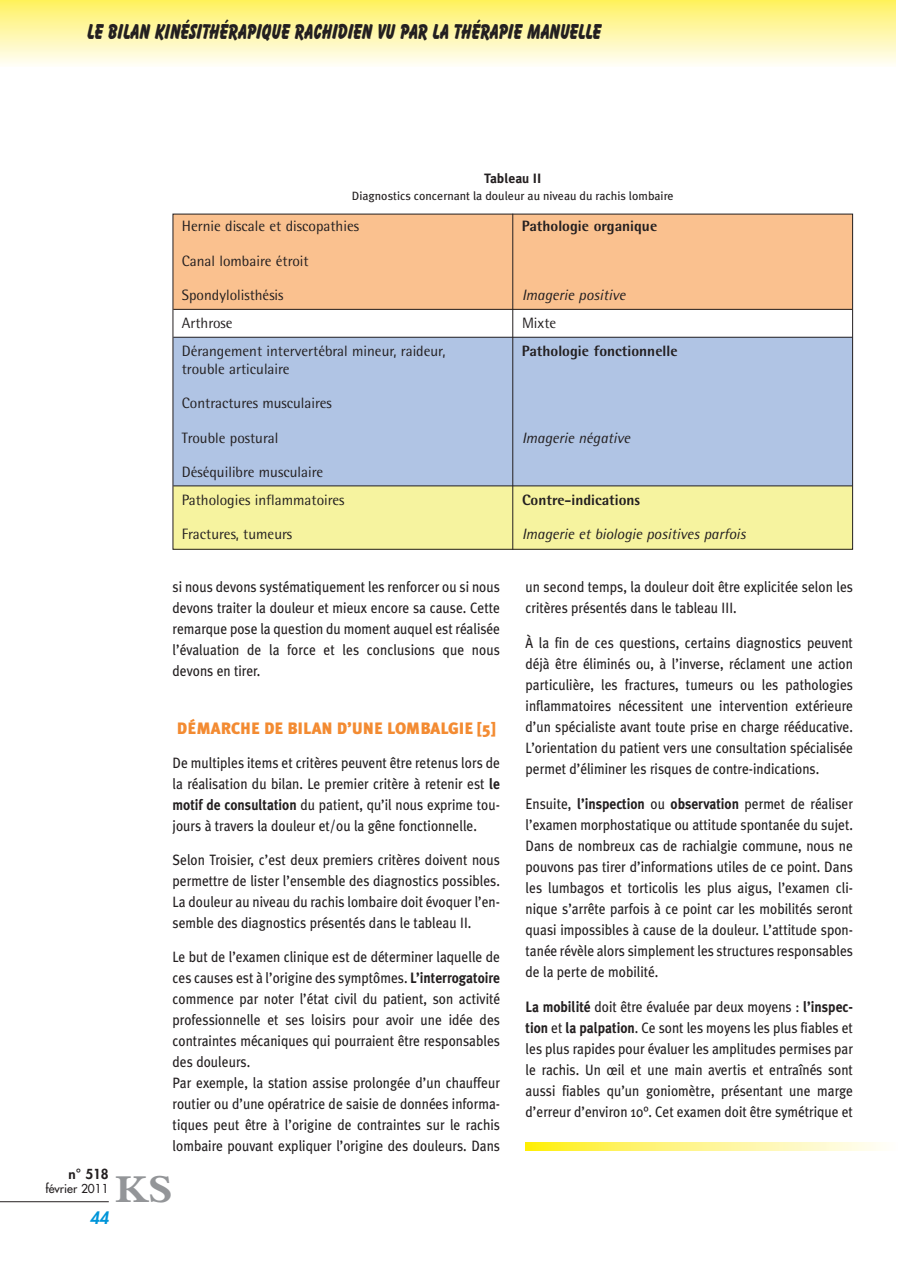
<style>
.page{position:relative;width:898px;height:1268px;background:#fff}
.page>*{position:absolute;margin:0;border:0;box-sizing:border-box;transform-origin:0 0}
.t1{font:700 41.25px "Bembo";color:#939598;scale:1.1 1}
.t2{font:800 22.5px "Balloon D";color:#231f20;scale:.8 1}
.t3{font:900 16.5px "Meta Plus";color:#f38b32}
.t4{font:italic 800 16.5px "Futura";color:#0095d9}
.t5{font:15px/21px "Meta Plus";color:#231f20;text-align:justify;scale:.9 1}
.t6{font:15px/27.9px "Rotis Semi Sans";color:#231f20}
.t7{font:italic 15px "Rotis Semi Sans";color:#231f20}
.t8{font:800 15px "Rotis Semi Sans";color:#231f20}
.t9{font:700 13.5px "Meta Plus";color:#231f20}
.t10{font:800 13.5px "Futura";color:#231f20}
.t11{font:12px "Meta Plus";color:#231f20}
.t12{font:12px "Futura";color:#231f20}
.s1{font-weight:700}
</style>
<div class="page">
<hr style="left:0;top:1201px;width:109px;height:1px;background:#231f20">
<div style="left:0;top:0;width:895px;height:66px;background:linear-gradient(to bottom,#fff160,#fffdf5)"></div>
<svg style="left:525px;top:1142px;width:356px;height:9px;background:#fef58c"></svg>
<div style="left:173px;top:337px;width:679px;height:150px;background:#b0c4e4"></div>
<div style="left:173px;top:486px;width:680px;height:63px;background:#f6f39f"></div>
<div style="left:173px;top:214px;width:679px;height:95px;background:#fac18f"></div>
<hr style="left:173px;top:309px;width:679px;height:1px;background:#231f20">
<hr style="left:173px;top:337px;width:679px;height:1px;background:#231f20">
<hr style="left:173px;top:485px;width:679px;height:1px;background:#231f20">
<hr style="left:512px;top:214px;width:1px;height:336px;background:#231f20">
<h2 class="t2" style="left:88px;top:18px;width:644px">LE BILAN KINÉSITHÉRAPIQUE RACHIDIEN VU PAR LA THÉRAPIE MANUELLE</h2>
<p class="t9" style="left:484px;top:171px;width:59px">Tableau II</p>
<p class="t11" style="left:352px;top:189px;width:323px">Diagnostics concernant la douleur au niveau du rachis lombaire</p>
<p class="t6" style="left:182px;top:212px;width:179px">Hernie discale et discopathies</p>
<p class="t8" style="left:522px;top:217px;width:137px">Pathologie organique</p>
<p class="t6" style="left:182px;top:247px;width:128px">Canal lombaire étroit</p>
<p class="t6" style="left:182px;top:281px;width:103px">Spondylolisthésis</p>
<p class="t7" style="left:522px;top:286px;width:105px">Imagerie positive</p>
<p class="t6" style="left:182px;top:309px;width:52px">Arthrose</p>
<p class="t6" style="left:522px;top:309px;width:36px">Mixte</p>
<p class="t6" style="left:182px;top:337px;width:265px">Dérangement intervertébral mineur, raideur,</p>
<p class="t8" style="left:522px;top:342px;width:157px">Pathologie fonctionnelle</p>
<p class="t6" style="left:182px;top:354px;width:109px">trouble articulaire</p>
<p class="t6" style="left:182px;top:389px;width:152px">Contractures musculaires</p>
<p class="t6" style="left:182px;top:423px;width:98px">Trouble postural</p>
<p class="t7" style="left:522px;top:428px;width:110px">Imagerie négative</p>
<p class="t6" style="left:182px;top:458px;width:164px">Déséquilibre musculaire<br>Pathologies inflammatoires</p>
<p class="t8" style="left:522px;top:490px;width:120px">Contre-indications</p>
<p class="t6" style="left:182px;top:520px;width:112px">Fractures, tumeurs</p>
<p class="t7" style="left:522px;top:525px;width:225px">Imagerie et biologie positives parfois</p>
<p class="t5" style="left:173px;top:576px;width:365px">si nous devons systématiquement les renforcer ou si nous devons traiter la douleur et mieux encore sa cause. Cette remarque pose la question du moment auquel est réalisée l’évaluation de la force et les conclusions que nous devons en tirer.</p>
<p class="t3" style="left:177px;top:719px;width:320px">DÉMARCHE DE BILAN D’UNE LOMBALGIE [5]</p>
<p class="t5" style="left:173px;top:752px;width:365px">De multiples items et critères peuvent être retenus lors de la réalisation du bilan. Le premier critère à retenir est <span class="s1">le motif de consultation</span> du patient, qu’il nous exprime tou&shy;jours à travers la douleur et/ou la gêne fonctionnelle.</p>
<p class="t5" style="left:173px;top:849px;width:365px">Selon Troisier, c’est deux premiers critères doivent nous permettre de lister l’ensemble des diagnostics possibles.<br>La douleur au niveau du rachis lombaire doit évoquer l’en&shy;semble des diagnostics présentés dans le tableau II.</p>
<p class="t5" style="left:173px;top:946px;width:366px;text-align:left">Le but de l’examen clinique est de déterminer laquelle de ces causes est à l’origine des symptômes. <span class="s1">L’interrogatoire </span>commence par noter l’état civil du patient, son activité professionnelle et ses loisirs pour avoir une idée des contraintes mécaniques qui pourraient être responsables des douleurs.<br>Par exemple, la station assise prolongée d’un chauffeur routier ou d’une opératrice de saisie de données informa&shy;tiques peut être à l’origine de contraintes sur le rachis lombaire pouvant expliquer l’origine des douleurs. Dans</p>
<p class="t10" style="left:68px;top:1165px;width:42px">n° 518</p>
<p class="t12" style="left:45px;top:1180px;width:65px">février 2011</p>
<h1 class="t1" style="left:115px;top:1166px;width:54px">KS</h1>
<p class="t4" style="left:90px;top:1207px;width:21px">44</p>
<p class="t5" style="left:526px;top:576px;width:365px">un second temps, la douleur doit être explicitée selon les critères présentés dans le tableau III.</p>
<p class="t5" style="left:526px;top:632px;width:365px">À la fin de ces questions, certains diagnostics peuvent déjà être éliminés ou, à l’inverse, réclament une action particulière, les fractures, tumeurs ou les pathologies inflammatoires nécessitent une intervention extérieure d’un spécialiste avant toute prise en charge rééducative.<br>L’orientation du patient vers une consultation spécialisée permet d’éliminer les risques de contre-indications.</p>
<p class="t5" style="left:526px;top:793px;width:365px">Ensuite, <span class="s1">l’inspection</span> ou <span class="s1">observation</span> permet de réaliser l’examen morphostatique ou attitude spontanée du sujet.<br>Dans de nombreux cas de rachialgie commune, nous ne pouvons pas tirer d’informations utiles de ce point. Dans les lumbagos et torticolis les plus aigus, l’examen cli&shy;nique s’arrête parfois à ce point car les mobilités seront quasi impossibles à cause de la douleur. L’attitude spon&shy;tanée révèle alors simplement les structures responsables de la perte de mobilité.</p>
<p class="t5" style="left:526px;top:996px;width:365px"><span class="s1">La mobilité</span> doit être évaluée par deux moyens : <span class="s1">l’inspec&shy;tion</span> et <span class="s1">la palpation</span>. Ce sont les moyens les plus fiables et les plus rapides pour évaluer les amplitudes permises par le rachis. Un œil et une main avertis et entraînés sont aussi fiables qu’un goniomètre, présentant une marge d’erreur d’environ 10°. Cet examen doit être symétrique et</p>
</div>
